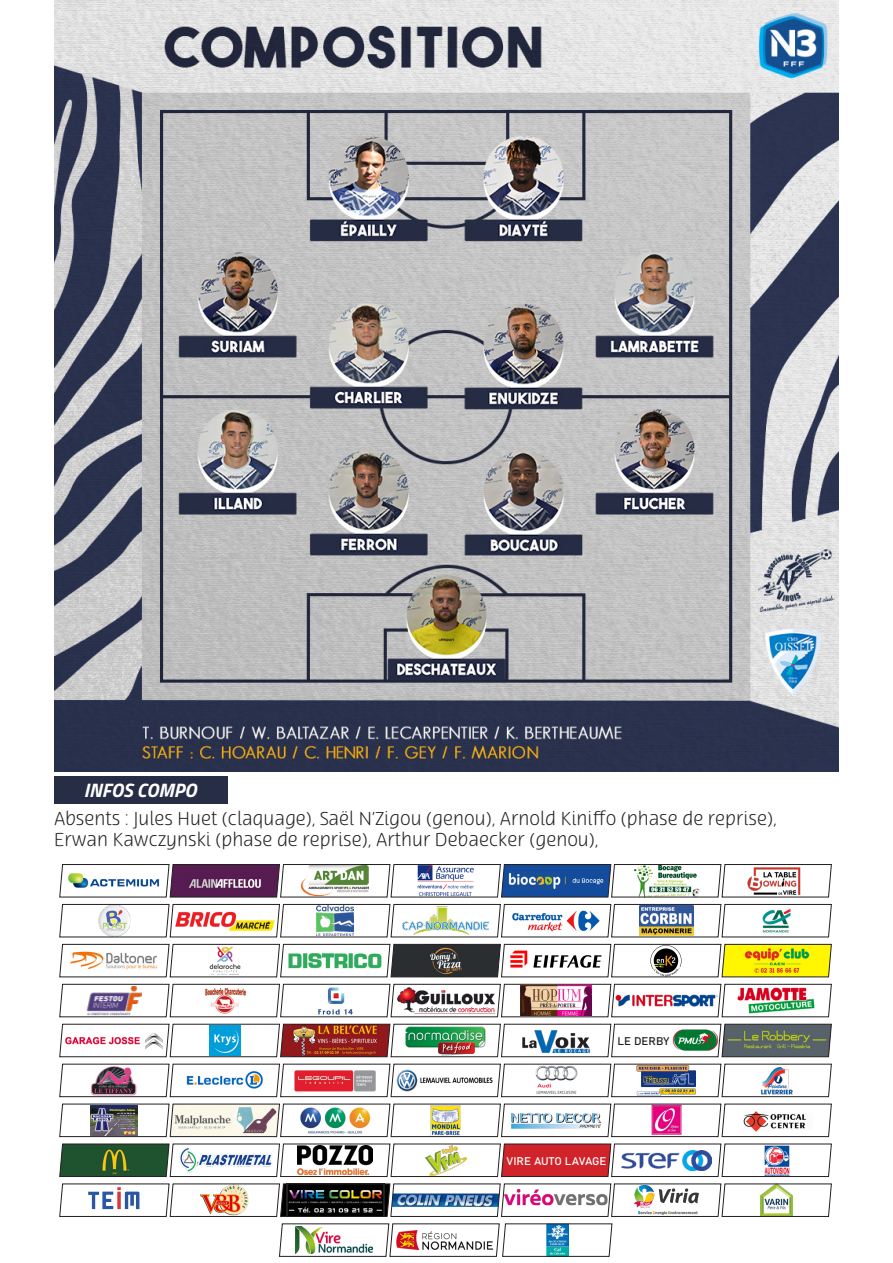
<style>
.page{position:relative;width:893px;height:1263px;background:#fff}
.page>*{position:absolute;margin:0;border:0;box-sizing:border-box;transform-origin:0 0}
.t1{font:italic 700 19.5px "Cairo";color:#fff}
.t2{font:300 18px "Terfens";color:#231f20}
.t3{font:10.95px "Bahnschrift";color:#fff;scale:1.05 1}
.t4{font:10.95px "Bahnschrift";color:#231f20;scale:1.05 1}
</style>
<div class="page">
<svg style="left:59px;top:864px;width:773px;height:34px"></svg>
<svg style="left:59px;top:904px;width:773px;height:113px"></svg>
<img style="left:59px;top:1023px;width:773px;height:34px">
<svg style="left:59px;top:1063px;width:773px;height:34px"></svg>
<img style="left:59px;top:1103px;width:773px;height:34px">
<hr style="left:182px;top:869px;width:4px;height:23px;background:#571d52">
<hr style="left:264px;top:869px;width:4px;height:23px;background:#571d52">
<hr style="left:182px;top:868px;width:86px;height:4px;background:#571d52">
<hr style="left:182px;top:890px;width:86px;height:4px;background:#571d52">
<hr style="left:465px;top:944px;width:3px;height:33px;background:#2a2e31">
<svg style="left:59px;top:1143px;width:773px;height:34px"></svg>
<svg style="left:279px;top:1223px;width:334px;height:34px"></svg>
<img style="left:59px;top:1183px;width:773px;height:34px">
<img style="left:54px;top:0;width:785px;height:771px">
<div style="left:54px;top:777px;width:173px;height:27px;background:#262d44"></div>
<p class="t1" style="left:84px;top:772px;width:114px">INFOS COMPO</p>
<p class="t2" style="left:54px;top:808px;width:724px">Absents : Jules Huet (claquage), Saël N’Zigou (genou), Arnold Kiniffo (phase de reprise),</p>
<p class="t2" style="left:54px;top:830px;width:546px">Erwan Kawczynski (phase de reprise), Arthur Debaecker (genou),</p>
<p class="t4" style="left:617px;top:1032px;width:51px">LE DERBY</p>
<p class="t3" style="left:507px;top:1152px;width:96px">VIRE AUTO LAVAGE</p>
</div>
